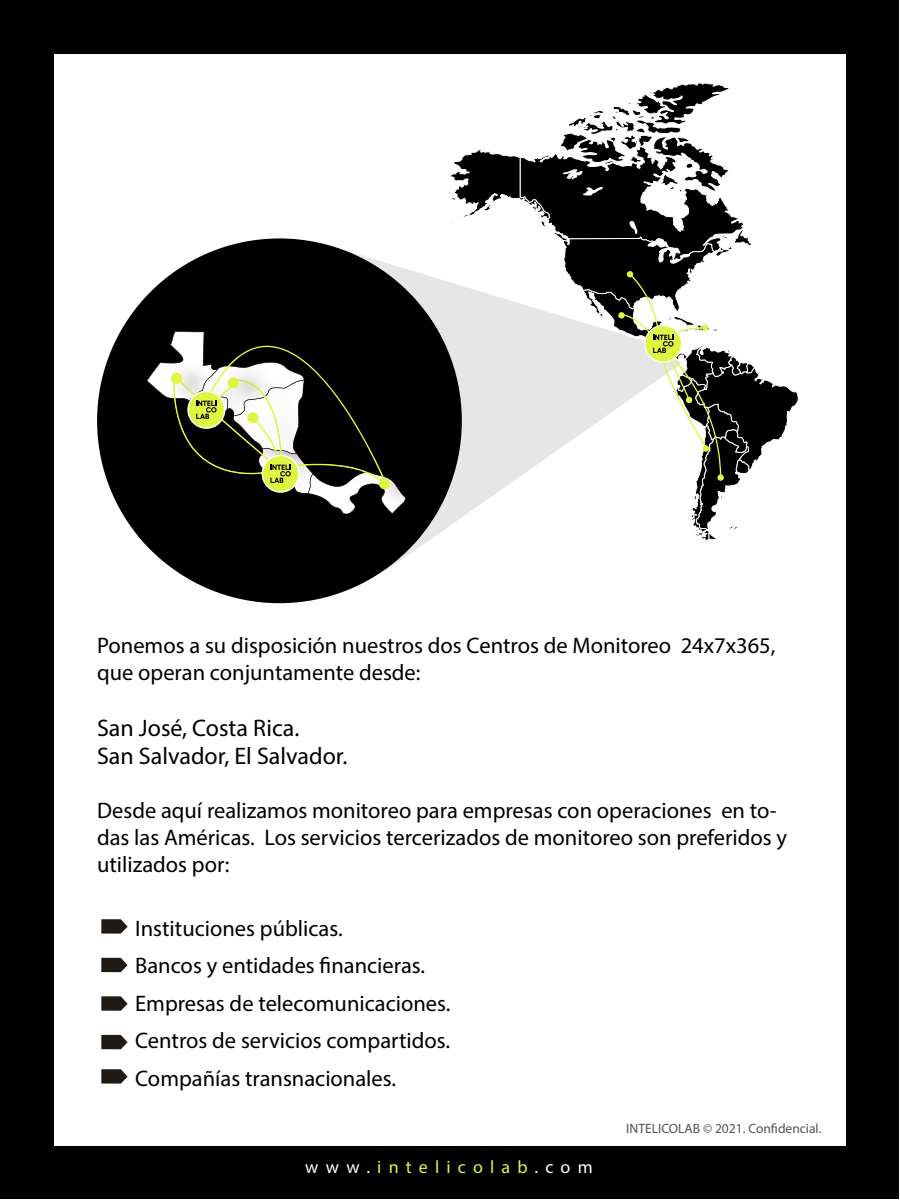
<style>
.page{position:relative;width:900px;height:1200px;background:#fff}
.page>*{position:absolute;margin:0;border:0;box-sizing:border-box;transform-origin:0 0}
.t1{font:24px "Myriad Pro";color:#000}
.t2{font:22.5px/27px "Myriad Pro";color:#000}
.t3{font:18px "Myriad Pro";letter-spacing:.4em;color:#e0f542}
.t4{font:13.5px "Myriad Pro";color:#4f524f}
.s1{color:#fff}
</style>
<div class="page">
<div style="left:0;top:0;width:899px;height:1199px;background:#000"></div>
<div style="left:54px;top:54px;width:792px;height:1092px;background:#fff"></div>
<svg style="left:348px;top:251px;width:102px;height:319px"></svg>
<div style="left:97px;top:238px;width:365px;height:365px;background:#000;border-radius:50%"></div>
<img style="left:138px;top:312px;width:308px;height:232px">
<img style="left:193px;top:325px;width:234px;height:133px">
<img style="left:406px;top:445px;width:19px;height:13px">
<img style="left:371px;top:458px;width:59px;height:60px">
<img style="left:406px;top:458px;width:21px;height:55px">
<svg style="left:450px;top:83px;width:349px;height:458px"></svg>
<svg style="left:146px;top:331px;width:260px;height:186px"></svg>
<svg style="left:101px;top:919px;width:27px;height:15px"></svg>
<svg style="left:101px;top:958px;width:27px;height:14px"></svg>
<svg style="left:101px;top:996px;width:27px;height:15px"></svg>
<svg style="left:101px;top:1035px;width:27px;height:14px"></svg>
<svg style="left:101px;top:1069px;width:27px;height:15px"></svg>
<p class="t2" style="left:97px;top:631px;width:680px">Ponemos a su disposición nuestros dos Centros de Monitoreo 24x7x365, que operan conjuntamente desde:</p>
<p class="t1" style="left:97px;top:713px;width:204px">San José, Costa Rica.</p>
<p class="t1" style="left:97px;top:742px;width:252px">San Salvador, El Salvador.</p>
<p class="t2" style="left:97px;top:797px;width:692px">Desde aquí realizamos monitoreo para empresas con operaciones en to&shy;das las Américas. Los servicios tercerizados de monitoreo son preferidos y utilizados por:</p>
<p class="t2" style="left:135px;top:914px;width:209px">Instituciones públicas.</p>
<p class="t2" style="left:135px;top:952px;width:292px">Bancos y entidades financieras.</p>
<p class="t2" style="left:135px;top:989px;width:317px">Empresas de telecomunicaciones.</p>
<p class="t2" style="left:135px;top:1027px;width:317px">Centros de servicios compartidos.</p>
<p class="t2" style="left:135px;top:1064px;width:263px">Compañías transnacionales.</p>
<p class="t3" style="left:305px;top:1156px;width:289px"><span class="s1">www.</span>intelicolab<span class="s1">.com</span></p>
<p class="t4" style="left:626px;top:1120px;width:197px">INTELICOLAB ©️ 2021. Confidencial.</p>
</div>
